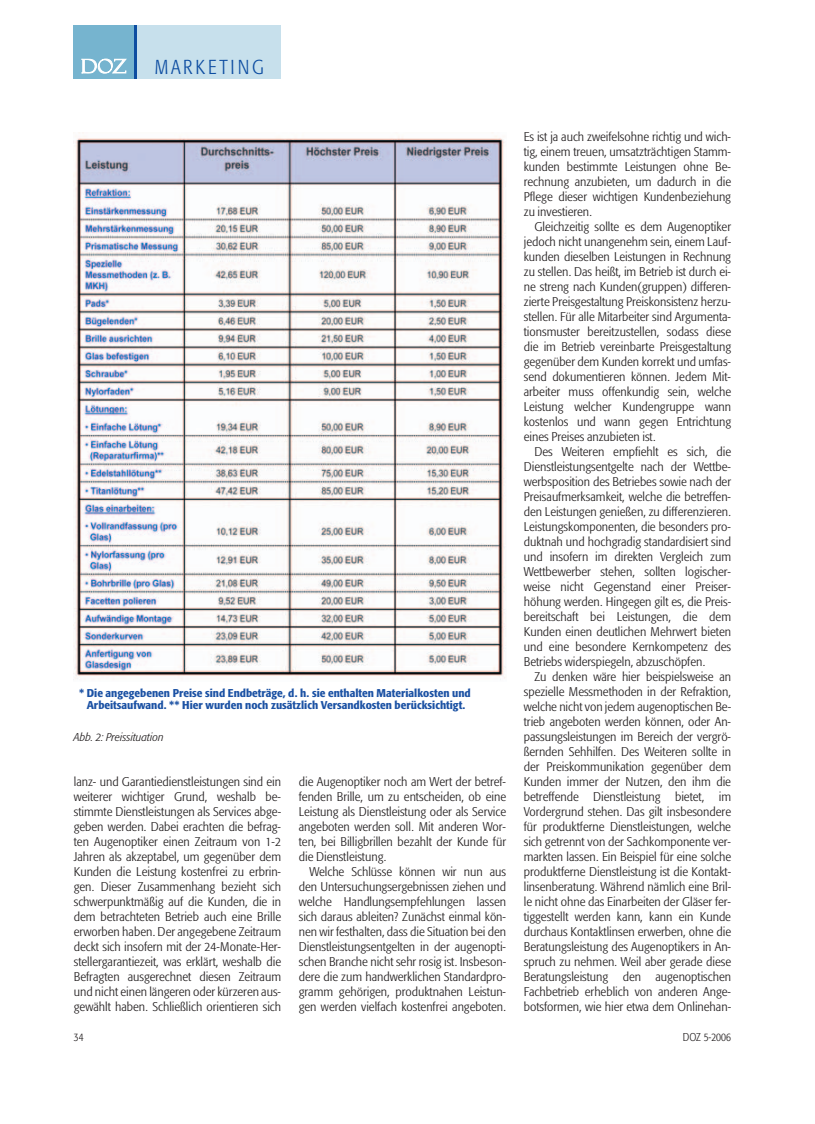
<style>
.page{position:relative;width:815px;height:1124px;background:#fff}
.page>*{position:absolute;margin:0;border:0;box-sizing:border-box;transform-origin:0 0}
.t1{font:300 20px "Formata Condensed BQ";letter-spacing:.145em;color:#0d4da1}
.t2{font:300 12.5px/15px "Formata Condensed BQ";color:#231f20;text-align:justify;scale:1.1 1}
.t3{font:500 11.25px/12.5px "Formata Condensed BQ";color:#1c52a4;text-align:center;scale:1.1 1}
.t4{font:italic 300 11.25px "Formata Condensed BQ";color:#231f20;scale:1.1 1}
.t5{font:300 11.25px "Formata Condensed BQ";color:#231f20}
</style>
<div class="page">
<div style="left:74px;top:26px;width:60px;height:53px;background:#76b4cf"></div>
<svg style="left:82px;top:59px;width:44px;height:14px"></svg>
<svg style="left:134px;top:26px;width:4px;height:53px"></svg>
<div style="left:138px;top:26px;width:143px;height:53px;background:#c7e0ec"></div>
<img style="left:74px;top:132px;width:432px;height:548px">
<h1 class="t1" style="left:155px;top:58px;width:111px">MARKETING</h1>
<p class="t3" style="left:79px;top:687px;width:358px">* Die angegebenen Preise sind Endbeträge, d. h. sie enthalten Materialkosten und<br>Arbeitsaufwand. ** Hier wurden noch zusätzlich Versandkosten berücksichtigt.</p>
<p class="t4" style="left:74px;top:733px;width:83px">Abb. 2: Preissituation</p>
<p class="t2" style="left:74px;top:775px;width:190px">lanz- und Garantiedienstleistungen sind ein weiterer wichtiger Grund, weshalb be&shy;stimmte Dienstleistungen als Services abge&shy;geben werden. Dabei erachten die befrag&shy;ten Augenoptiker einen Zeitraum von 1-2<br>Jahren als akzeptabel, um gegenüber dem Kunden die Leistung kostenfrei zu erbrin&shy;gen. Dieser Zusammenhang bezieht sich schwerpunktmäßig auf die Kunden, die in dem betrachteten Betrieb auch eine Brille erworben haben. Der angegebene Zeitraum deckt sich insofern mit der 24-Monate-Her&shy;stellergarantiezeit, was erklärt, weshalb die Befragten ausgerechnet diesen Zeitraum und nicht einen längeren oder kürzeren aus&shy;gewählt haben. Schließlich orientieren sich</p>
<p class="t2" style="left:299px;top:775px;width:190px">die Augenoptiker noch am Wert der betref&shy;fenden Brille, um zu entscheiden, ob eine Leistung als Dienstleistung oder als Service angeboten werden soll. Mit anderen Wor&shy;ten, bei Billigbrillen bezahlt der Kunde für die Dienstleistung.</p>
<p class="t2" style="left:299px;top:865px;width:190px;text-indent:11px">Welche Schlüsse können wir nun aus den Untersuchungsergebnissen ziehen und welche Handlungsempfehlungen lassen sich daraus ableiten? Zunächst einmal kön&shy;nen wir festhalten, dass die Situation bei den Dienstleistungsentgelten in der augenopti&shy;schen Branche nicht sehr rosig ist. Insbeson&shy;dere die zum handwerklichen Standardpro&shy;gramm gehörigen, produktnahen Leistun&shy;gen werden vielfach kostenfrei angeboten.</p>
<p class="t2" style="left:524px;top:130px;width:190px">Es ist ja auch zweifelsohne richtig und wich&shy;tig, einem treuen, umsatzträchtigen Stamm&shy;kunden bestimmte Leistungen ohne Be&shy;rechnung anzubieten, um dadurch in die Pflege dieser wichtigen Kundenbeziehung zu investieren.</p>
<p class="t2" style="left:524px;top:220px;width:190px;text-indent:11px">Gleichzeitig sollte es dem Augenoptiker jedoch nicht unangenehm sein, einem Lauf&shy;kunden dieselben Leistungen in Rechnung zu stellen. Das heißt, im Betrieb ist durch ei&shy;ne streng nach Kunden(gruppen) differen&shy;zierte Preisgestaltung Preiskonsistenz herzu&shy;stellen. Für alle Mitarbeiter sind Argumenta&shy;tionsmuster bereitzustellen, sodass diese die im Betrieb vereinbarte Preisgestaltung gegenüber dem Kunden korrekt und umfas&shy;send dokumentieren können. Jedem Mit&shy;arbeiter muss offenkundig sein, welche Leistung welcher Kundengruppe wann kostenlos und wann gegen Entrichtung eines Preises anzubieten ist.</p>
<p class="t2" style="left:524px;top:445px;width:190px;text-indent:11px">Des Weiteren empfiehlt es sich, die Dienstleistungsentgelte nach der Wettbe&shy;werbsposition des Betriebes sowie nach der Preisaufmerksamkeit, welche die betreffen&shy;den Leistungen genießen, zu differenzieren.<br>Leistungskomponenten, die besonders pro&shy;duktnah und hochgradig standardisiert sind und insofern im direkten Vergleich zum Wettbewerber stehen, sollten logischer&shy;weise nicht Gegenstand einer Preiser&shy;höhung werden. Hingegen gilt es, die Preis&shy;bereitschaft bei Leistungen, die dem Kunden einen deutlichen Mehrwert bieten und eine besondere Kernkompetenz des Betriebs widerspiegeln, abzuschöpfen.</p>
<p class="t2" style="left:524px;top:670px;width:190px;text-indent:11px">Zu denken wäre hier beispielsweise an spezielle Messmethoden in der Refraktion, welche nicht von jedem augenoptischen Be&shy;trieb angeboten werden können, oder An&shy;passungsleistungen im Bereich der vergrö&shy;ßernden Sehhilfen. Des Weiteren sollte in der Preiskommunikation gegenüber dem Kunden immer der Nutzen, den ihm die betreffende Dienstleistung bietet, im Vordergrund stehen. Das gilt insbesondere für produktferne Dienstleistungen, welche sich getrennt von der Sachkomponente ver&shy;markten lassen. Ein Beispiel für eine solche produktferne Dienstleistung ist die Kontakt&shy;linsenberatung. Während nämlich eine Bril&shy;le nicht ohne das Einarbeiten der Gläser fer&shy;tiggestellt werden kann, kann ein Kunde durchaus Kontaktlinsen erwerben, ohne die Beratungsleistung des Augenoptikers in An&shy;spruch zu nehmen. Weil aber gerade diese Beratungsleistung den augenoptischen Fachbetrieb erheblich von anderen Ange&shy;botsformen, wie hier etwa dem Onlinehan-</p>
<p class="t5" style="left:74px;top:1032px;width:11px">34</p>
<p class="t5" style="left:683px;top:1032px;width:50px">DOZ 5-2006</p>
</div>
